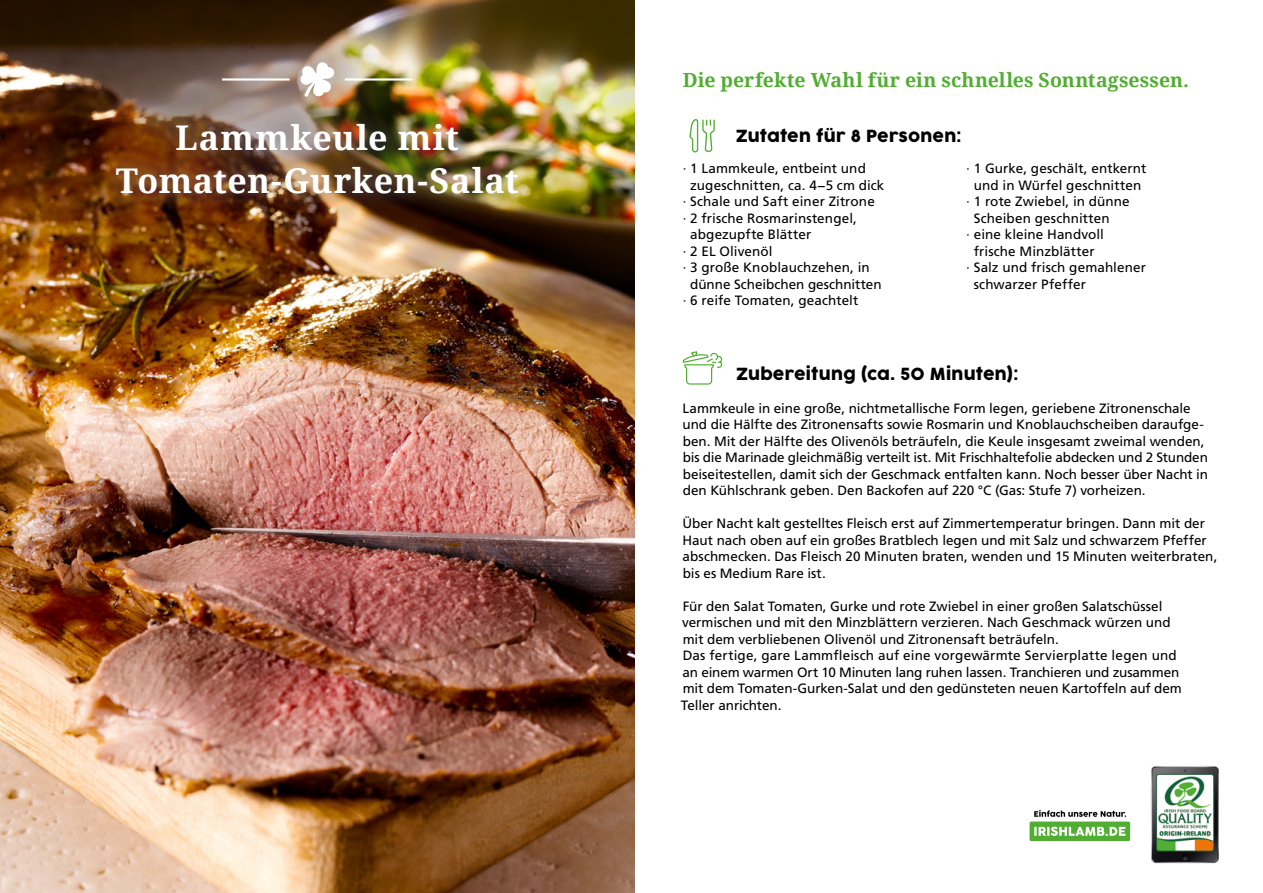
<style>
.page{position:relative;width:1263px;height:893px;background:#fff}
.page>*{position:absolute;margin:0;border:0;box-sizing:border-box;transform-origin:0 0}
.t1{font:700 34.05px/42.6px "Droid Serif";letter-spacing:.015em;color:#fff;text-align:center}
.t2{font:700 19.5px "Droid Serif";letter-spacing:.005em;color:#52ae32}
.t3{font:16.5px "Cocogoose Pro";letter-spacing:.01em;color:#000}
.t4{font:13.5px/16.5px "Frutiger";color:#000}
</style>
<div class="page">
<img style="left:0;top:0;width:634px;height:893px">
<div style="left:97px;top:105px;width:439px;height:108px;background:#8c98ad;opacity:.6"></div>
<hr style="left:222px;top:78px;width:68px;height:3px;background:#fff">
<hr style="left:345px;top:78px;width:67px;height:3px;background:#fff">
<svg style="left:300px;top:62px;width:35px;height:35px"></svg>
<svg style="left:682px;top:351px;width:41px;height:34px"></svg>
<img style="left:1150px;top:766px;width:69px;height:98px">
<div style="left:1029px;top:821px;width:101px;height:20px;background:#52ae32;border-radius:2px"></div>
<svg style="left:1034px;top:810px;width:92px;height:7px"></svg>
<svg style="left:1034px;top:827px;width:91px;height:9px"></svg>
<svg style="left:689px;top:119px;width:26px;height:34px"></svg>
<h1 class="t1" style="left:116px;top:116px;width:405px">Lammkeule mit<br>Tomaten-Gurken-Salat</h1>
<h2 class="t2" style="left:683px;top:66px;width:508px">Die perfekte Wahl für ein schnelles Sonntagsessen.</h2>
<p class="t3" style="left:736px;top:125px;width:227px">Zutaten für 8 Personen:</p>
<p class="t4" style="left:683px;top:160px;width:185px">· 1 Lammkeule, entbeint und</p>
<p class="t4" style="left:690px;top:177px;width:196px">zugeschnitten, ca. 4−5 cm dick</p>
<p class="t4" style="left:683px;top:193px;width:194px">· Schale und Saft einer Zitrone</p>
<p class="t4" style="left:683px;top:210px;width:176px">· 2 frische Rosmarinstengel,</p>
<p class="t4" style="left:690px;top:226px;width:123px">abgezupfte Blätter</p>
<p class="t4" style="left:683px;top:243px;width:91px">· 2 EL Olivenöl</p>
<p class="t4" style="left:683px;top:259px;width:189px">· 3 große Knoblauchzehen, in</p>
<p class="t4" style="left:690px;top:276px;width:193px">dünne Scheibchen geschnitten</p>
<p class="t4" style="left:683px;top:292px;width:177px">· 6 reife Tomaten, geachtelt</p>
<p class="t4" style="left:966px;top:160px;width:182px">· 1 Gurke, geschält, entkernt</p>
<p class="t4" style="left:974px;top:177px;width:169px">und in Würfel geschnitten</p>
<p class="t4" style="left:966px;top:193px;width:165px">· 1 rote Zwiebel, in dünne</p>
<p class="t4" style="left:974px;top:210px;width:138px">Scheiben geschnitten</p>
<p class="t4" style="left:966px;top:226px;width:139px">· eine kleine Handvoll</p>
<p class="t4" style="left:974px;top:243px;width:122px">frische Minzblätter</p>
<p class="t4" style="left:966px;top:259px;width:181px">· Salz und frisch gemahlener</p>
<p class="t4" style="left:974px;top:276px;width:114px">schwarzer Pfeffer</p>
<p class="t3" style="left:736px;top:363px;width:284px">Zubereitung (ca. 50 Minuten):</p>
<p class="t4" style="left:682px;top:400px;width:527px">Lammkeule in eine große, nichtmetallische Form legen, geriebene Zitronenschale und die Hälfte des Zitronensafts sowie Rosmarin und Knoblauchscheiben daraufge&shy;ben. Mit der Hälfte des Olivenöls beträufeln, die Keule insgesamt zweimal wenden, bis die Marinade gleichmäßig verteilt ist. Mit Frischhaltefolie abdecken und 2 Stunden beiseitestellen, damit sich der Geschmack entfalten kann. Noch besser über Nacht in den Kühlschrank geben. Den Backofen auf 220 °C (Gas: Stufe 7) vorheizen.</p>
<p class="t4" style="left:682px;top:515px;width:537px">Über Nacht kalt gestelltes Fleisch erst auf Zimmertemperatur bringen. Dann mit der Haut nach oben auf ein großes Bratblech legen und mit Salz und schwarzem Pfeffer abschmecken. Das Fleisch 20 Minuten braten, wenden und 15 Minuten weiterbraten, bis es Medium Rare ist.</p>
<p class="t4" style="left:681px;top:598px;width:503px">Für den Salat Tomaten, Gurke und rote Zwiebel in einer großen Salatschüssel vermischen und mit den Minzblättern verzieren. Nach Geschmack würzen und mit dem verbliebenen Olivenöl und Zitronensaft beträufeln.<br>Das fertige, gare Lammfleisch auf eine vorgewärmte Servierplatte legen und an einem warmen Ort 10 Minuten lang ruhen lassen. Tranchieren und zusammen mit dem Tomaten-Gurken-Salat und den gedünsteten neuen Kartoffeln auf dem Teller anrichten.</p>
</div>
